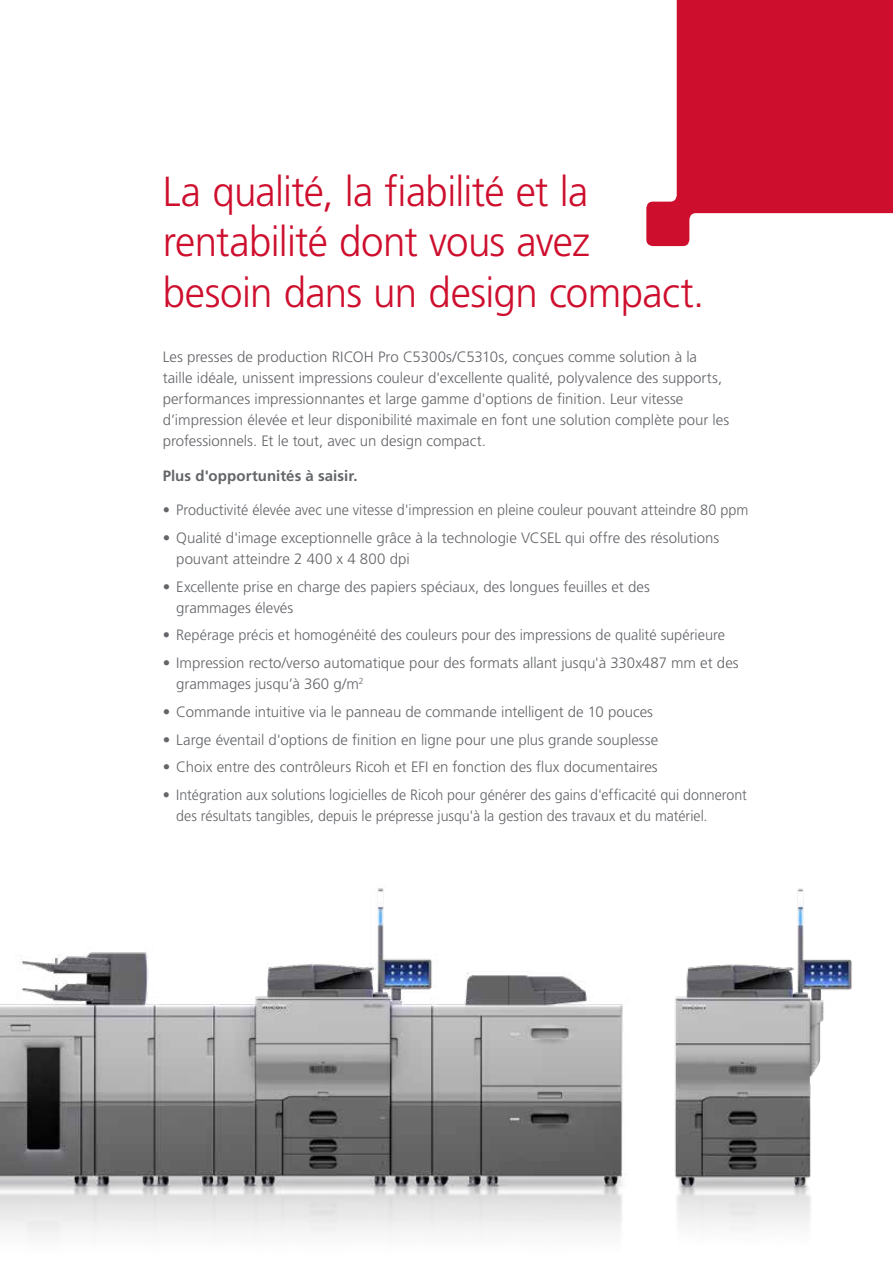
<style>
.page{position:relative;width:893px;height:1263px;background:#fff}
.page>*{position:absolute;margin:0;border:0;box-sizing:border-box;transform-origin:0 0}
.t1{font:300 42px/50.4px "Frutiger LT Std";letter-spacing:-.015em;color:#ce0e2d;scale:.96 1}
.t2{font:300 15px/21px "Frutiger LT Std";color:#636569}
.t3{font:300 15px/21px "Frutiger LT Std";color:#636569;scale:.95 1}
.t4{font:300 15px "Frutiger LT Std";color:#636569;scale:.96 1}
.t5{font:700 15px "Frutiger LT Std";letter-spacing:.005em;color:#636569}
</style>
<div class="page">
<img style="left:0;top:888px;width:623px;height:347px">
<img style="left:675px;top:888px;width:177px;height:341px">
<svg style="left:646px;top:0;width:247px;height:246px;fill:#ce0e2d"></svg>
<h1 class="t1" style="left:163px;top:167px;width:566px">La qualité, la fiabilité et la rentabilité dont vous avez besoin dans un design compact.</h1>
<p class="t2" style="left:163px;top:347px;width:568px">Les presses de production RICOH Pro C5300s/C5310s, conçues comme solution à la taille idéale, unissent impressions couleur d'excellente qualité, polyvalence des supports, performances impressionnantes et large gamme d'options de finition. Leur vitesse d’impression élevée et leur disponibilité maximale en font une solution complète pour les professionnels. Et le tout, avec un design compact.</p>
<p class="t5" style="left:163px;top:467px;width:197px">Plus d'opportunités à saisir.</p>
<p class="t4" style="left:163px;top:501px;width:612px">• Productivité élevée avec une vitesse d'impression en pleine couleur pouvant atteindre 80 ppm</p>
<p class="t2" style="left:176px;top:527px;width:545px;text-indent:-14px">• Qualité d'image exceptionnelle grâce à la technologie VCSEL qui offre des résolutions pouvant atteindre 2 400 x 4 800 dpi</p>
<p class="t2" style="left:176px;top:576px;width:475px;text-indent:-14px">• Excellente prise en charge des papiers spéciaux, des longues feuilles et des grammages élevés</p>
<p class="t2" style="left:163px;top:625px;width:564px">• Repérage précis et homogénéité des couleurs pour des impressions de qualité supérieure</p>
<p class="t2" style="left:176px;top:653px;width:564px;text-indent:-14px">• Impression recto/verso automatique pour des formats allant jusqu'à 330x487 mm et des grammages jusqu’à 360 g/m<sup>2</sup></p>
<p class="t2" style="left:163px;top:701px;width:492px">• Commande intuitive via le panneau de commande intelligent de 10 pouces</p>
<p class="t2" style="left:163px;top:729px;width:497px">• Large éventail d'options de finition en ligne pour une plus grande souplesse</p>
<p class="t2" style="left:163px;top:757px;width:496px">• Choix entre des contrôleurs Ricoh et EFI en fonction des flux documentaires</p>
<p class="t3" style="left:176px;top:785px;width:602px;text-indent:-13px">• Intégration aux solutions logicielles de Ricoh pour générer des gains d'efficacité qui donneront des résultats tangibles, depuis le prépresse jusqu'à la gestion des travaux et du matériel.</p>
</div>
